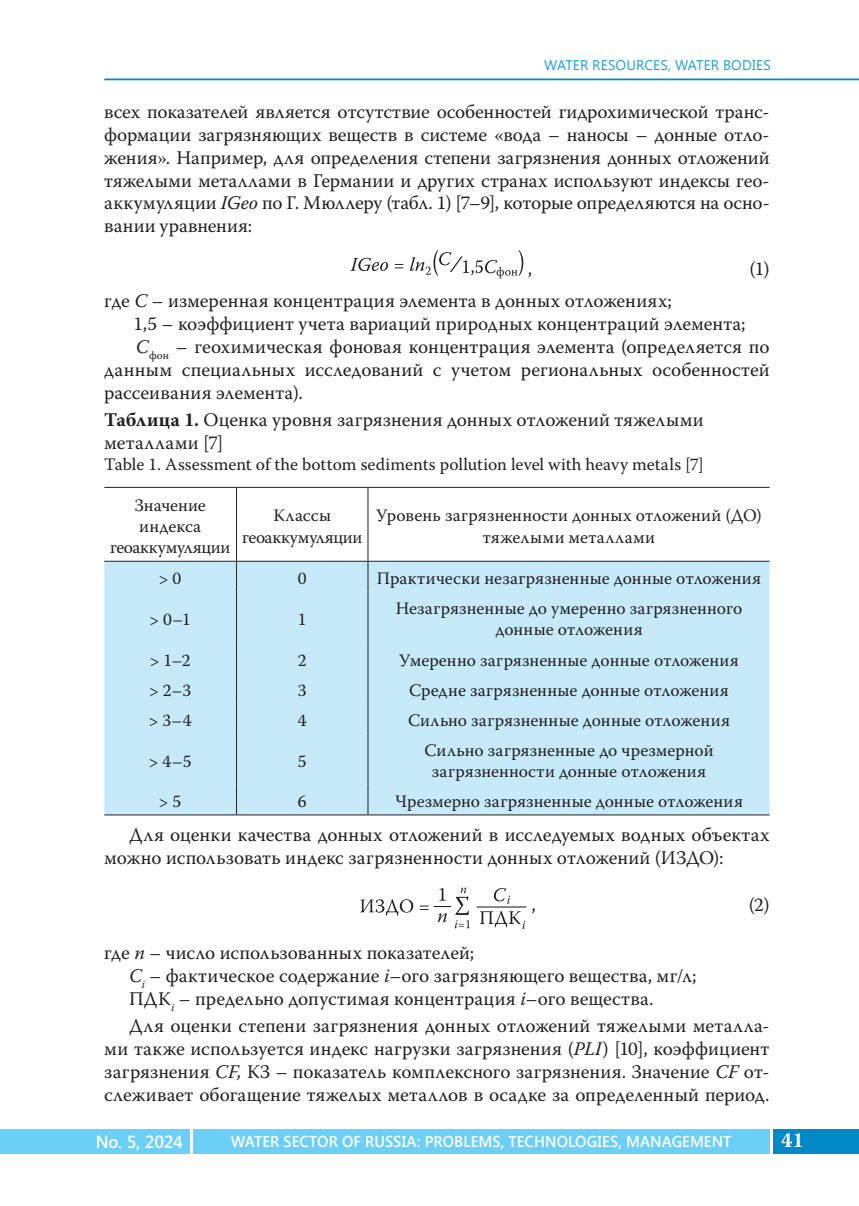
<style>
.page{position:relative;width:859px;height:1206px;background:#fff}
.page>*{position:absolute;margin:0;border:0;box-sizing:border-box;transform-origin:0 0}
.t1{font:700 21px "Warnock Pro";color:#fff}
.t2{font:19.25px/22.8px "Warnock Pro";color:#231f20}
.t3{font:17.5px/21px "Warnock Pro";color:#231f20;text-align:center}
.t4{font:600 17.5px "Segoe UI";letter-spacing:-.02em;color:#fff;scale:.96 1}
.t5{font:600 15.75px "Segoe UI";letter-spacing:.005em;color:#fff;scale:.95 1}
.t6{font:14px "Segoe UI";letter-spacing:.01em;color:#1fa0d5}
.s1{font-style:italic}
.s2{font-weight:700}
</style>
<div class="page">
<div style="left:193px;top:1128px;width:576px;height:25px;background:#6bcff6"></div>
<div style="left:772px;top:1128px;width:86px;height:25px;background:#0088c7"></div>
<div style="left:0;top:1128px;width:189px;height:25px;background:#6bcff6"></div>
<hr style="left:104px;top:79px;width:754px;height:1px;background:#0088c7">
<svg style="left:350px;top:258px;width:38px;height:13px"></svg>
<svg style="left:394px;top:264px;width:9px;height:4px"></svg>
<svg style="left:410px;top:250px;width:113px;height:28px"></svg>
<div style="left:104px;top:562px;width:665px;height:252px;background:#c6eafa"></div>
<hr style="left:104px;top:487px;width:665px;height:1px;background:#231f20">
<hr style="left:104px;top:561px;width:665px;height:1px;background:#231f20">
<hr style="left:104px;top:814px;width:665px;height:1px;background:#231f20">
<hr style="left:236px;top:488px;width:1px;height:73px;background:#231f20">
<hr style="left:367px;top:488px;width:1px;height:73px;background:#231f20">
<hr style="left:236px;top:561px;width:1px;height:30px;background:#231f20">
<hr style="left:367px;top:561px;width:1px;height:30px;background:#231f20">
<hr style="left:236px;top:591px;width:1px;height:51px;background:#231f20">
<hr style="left:367px;top:591px;width:1px;height:51px;background:#231f20">
<hr style="left:236px;top:642px;width:1px;height:31px;background:#231f20">
<hr style="left:367px;top:642px;width:1px;height:31px;background:#231f20">
<hr style="left:236px;top:673px;width:1px;height:30px;background:#231f20">
<hr style="left:367px;top:673px;width:1px;height:30px;background:#231f20">
<hr style="left:236px;top:703px;width:1px;height:30px;background:#231f20">
<hr style="left:367px;top:703px;width:1px;height:30px;background:#231f20">
<hr style="left:236px;top:733px;width:1px;height:51px;background:#231f20">
<hr style="left:367px;top:733px;width:1px;height:51px;background:#231f20">
<hr style="left:236px;top:784px;width:1px;height:30px;background:#231f20">
<hr style="left:367px;top:784px;width:1px;height:30px;background:#231f20">
<svg style="left:360px;top:899px;width:53px;height:17px"></svg>
<svg style="left:420px;top:887px;width:50px;height:41px"></svg>
<svg style="left:476px;top:888px;width:50px;height:40px"></svg>
<p class="t6" style="left:544px;top:55px;width:228px">WATER RESOURCES, WATER BODIES</p>
<p class="t2" style="left:104px;top:102px;width:666px;text-align:justify">всех показателей является отсутствие особенностей гидрохимической транс&shy;формации загрязняющих веществ в системе «вода – наносы – донные отло&shy;жения». Например, для определения степени загрязнения донных отложений тяжелыми металлами в Германии и других странах используют индексы гео&shy;аккумуляции <span class="s1">IGeo</span> по Г. Мюллеру (табл. 1) [7–9], которые определяются на осно&shy;вании уравнения:</p>
<p class="t2" style="left:527px;top:259px;width:6px">,</p>
<p class="t2" style="left:749px;top:259px;width:22px">(1)</p>
<p class="t2" style="left:104px;top:291px;width:569px">где <span class="s1">С</span> – измеренная концентрация элемента в донных отложениях;</p>
<p class="t2" style="left:133px;top:314px;width:613px">1,5 – коэффициент учета вариаций природных концентраций элемента;</p>
<p class="t2" style="left:136px;top:337px;width:635px"><span class="s1">С</span><sub>фон</sub> – геохимическая фоновая концентрация элемента (определяется по</p>
<p class="t2" style="left:104px;top:360px;width:666px">данным специальных исследований с учетом региональных особенностей</p>
<p class="t2" style="left:104px;top:382px;width:200px">рассеивания элемента).</p>
<p class="t2" style="left:104px;top:410px;width:600px"><span class="s2">Таблица 1.</span> Оценка уровня загрязнения донных отложений тяжелыми металлами [7]</p>
<p class="t3" style="left:104px;top:455px;width:601px">Table 1. Assessment of the bottom sediments pollution level with heavy metals [7]</p>
<p class="t3" style="left:110px;top:496px;width:121px">Значение индекса геоаккумуляции</p>
<p class="t3" style="left:242px;top:507px;width:121px">Классы геоаккумуляции</p>
<p class="t3" style="left:376px;top:507px;width:387px">Уровень загрязненности донных отложений (ДО) тяжелыми металлами</p>
<p class="t3" style="left:159px;top:569px;width:24px">&gt; 0</p>
<p class="t3" style="left:298px;top:569px;width:10px">0</p>
<p class="t3" style="left:377px;top:569px;width:385px">Практически незагрязненные донные отложения</p>
<p class="t3" style="left:149px;top:610px;width:43px">&gt; 0–1</p>
<p class="t3" style="left:298px;top:610px;width:10px">1</p>
<p class="t3" style="left:396px;top:599px;width:348px">Незагрязненные до умеренно загрязненного донные отложения</p>
<p class="t3" style="left:150px;top:651px;width:42px">&gt; 1–2</p>
<p class="t3" style="left:298px;top:651px;width:10px">2</p>
<p class="t3" style="left:399px;top:651px;width:341px">Умеренно загрязненные донные отложения</p>
<p class="t3" style="left:149px;top:681px;width:44px">&gt; 2–3</p>
<p class="t3" style="left:298px;top:681px;width:10px">3</p>
<p class="t3" style="left:409px;top:681px;width:321px">Средне загрязненные донные отложения</p>
<p class="t3" style="left:149px;top:711px;width:44px">&gt; 3–4</p>
<p class="t3" style="left:298px;top:711px;width:10px">4</p>
<p class="t3" style="left:408px;top:711px;width:323px">Сильно загрязненные донные отложения</p>
<p class="t3" style="left:149px;top:752px;width:44px">&gt; 4–5</p>
<p class="t3" style="left:298px;top:752px;width:10px">5</p>
<p class="t3" style="left:424px;top:741px;width:290px">Сильно загрязненные до чрезмерной загрязненности донные отложения</p>
<p class="t3" style="left:159px;top:792px;width:24px">&gt; 5</p>
<p class="t3" style="left:298px;top:792px;width:10px">6</p>
<p class="t3" style="left:395px;top:792px;width:349px">Чрезмерно загрязненные донные отложения</p>
<p class="t2" style="left:104px;top:825px;width:666px;text-indent:25px">Для оценки качества донных отложений в исследуемых водных объектах можно использовать индекс загрязненности донных отложений (ИЗДО):</p>
<p class="t2" style="left:531px;top:895px;width:6px">,</p>
<p class="t2" style="left:748px;top:895px;width:22px">(2)</p>
<p class="t2" style="left:129px;top:943px;width:568px;text-indent:-25px">где <span class="s1">n</span> – число использованных показателей;<br><span class="s1">С</span><sub>i</sub> – фактическое содержание <span class="s1">i</span>–ого загрязняющего вещества, мг/л;<br>ПДК<sub>i</sub> – предельно допустимая концентрация <span class="s1">i</span>–ого вещества.</p>
<p class="t2" style="left:104px;top:1016px;width:666px;text-align:justify;text-indent:25px">Для оценки степени загрязнения донных отложений тяжелыми металла&shy;ми также используется индекс нагрузки загрязнения (<span class="s1">PLI</span>) [10], коэффициент загрязнения <span class="s1">СF,</span> КЗ – показатель комплексного загрязнения. Значение <span class="s1">CF</span> от&shy;слеживает обогащение тяжелых металлов в осадке за определенный период.</p>
<p class="t4" style="left:96px;top:1128px;width:92px">No. 5, 2024</p>
<p class="t5" style="left:231px;top:1129px;width:528px">WATER SECTOR OF RUSSIA: PROBLEMS, TECHNOLOGIES, MANAGEMENT</p>
<p class="t1" style="left:780px;top:1132px;width:24px">41</p>
</div>
